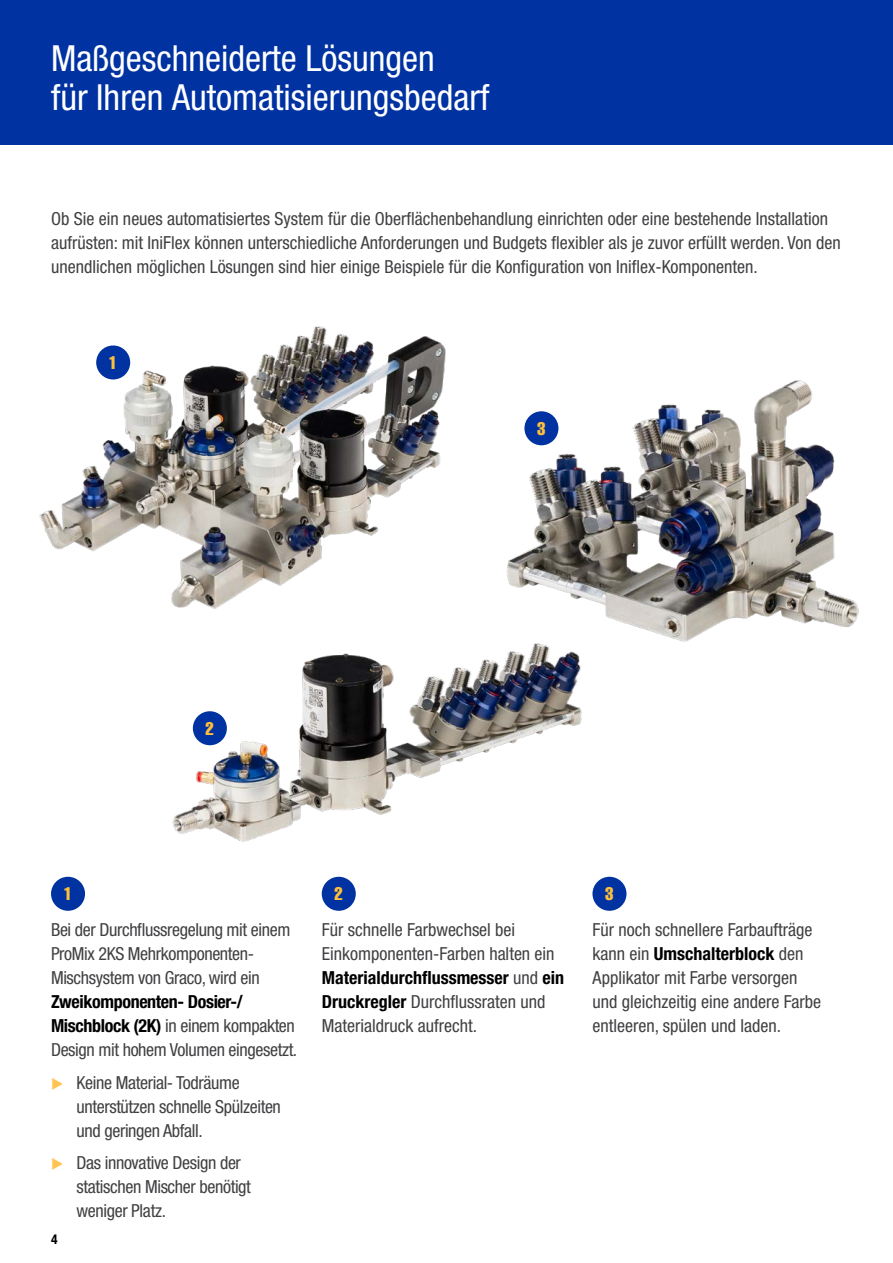
<style>
.page{position:relative;width:893px;height:1263px;background:#fff}
.page>*{position:absolute;margin:0;border:0;box-sizing:border-box;transform-origin:0 0}
.t1{font:condensed 36px/39px "Helvetica Neue LT Std";color:#fff}
.t2{font:condensed 18px/24px "Helvetica Neue LT Std";color:#414042}
.t3{font:condensed 18px/24px "Helvetica Neue LT Std";letter-spacing:-.02em;color:#414042}
.t4{font:18px "Helvetica LT Std Comp";color:#ffbf3c}
.t5{font:700 condensed 13.5px "Helvetica Neue LT Std";color:#000}
.s1{font-weight:700;color:#000}
</style>
<div class="page">
<div style="left:0;top:0;width:893px;height:144px;background:#0033a1"></div>
<div style="left:51px;top:877px;width:34px;height:34px;background:#0033a1;border-radius:50%"></div>
<div style="left:322px;top:877px;width:34px;height:34px;background:#0033a1;border-radius:50%"></div>
<div style="left:592px;top:877px;width:34px;height:34px;background:#0033a1;border-radius:50%"></div>
<img style="left:39px;top:326px;width:407px;height:283px">
<img style="left:173px;top:643px;width:409px;height:198px">
<img style="left:506px;top:380px;width:353px;height:262px">
<h1 class="t1" style="left:51px;top:39px;width:440px">Maßgeschneiderte Lösungen<br>für Ihren Automatisierungsbedarf</h1>
<p class="t2" style="left:51px;top:207px;width:791px">Ob Sie ein neues automatisiertes System für die Oberflächenbehandlung einrichten oder eine bestehende Installation aufrüsten: mit IniFlex können unterschiedliche Anforderungen und Budgets flexibler als je zuvor erfüllt werden. Von den unendlichen möglichen Lösungen sind hier einige Beispiele für die Konfiguration von Iniflex-Komponenten.</p>
<p class="t4" style="left:109px;top:351px;width:10px">1</p>
<p class="t4" style="left:205px;top:717px;width:10px">2</p>
<p class="t4" style="left:537px;top:417px;width:10px">3</p>
<p class="t4" style="left:64px;top:882px;width:10px">1</p>
<p class="t4" style="left:334px;top:882px;width:10px">2</p>
<p class="t4" style="left:605px;top:882px;width:10px">3</p>
<p class="t3" style="left:51px;top:918px;width:241px">Bei der Durchflussregelung mit einem<br>ProMix 2KS Mehrkomponenten-<br>Mischsystem von Graco, wird ein</p>
<p class="t3" style="left:51px;top:990px;width:248px"><span class="s1">Zweikomponenten- Dosier-/<br>Mischblock (2K)</span> in einem kompakten<br>Design mit hohem Volumen eingesetzt.</p>
<p class="t3" style="left:77px;top:1070px;width:206px">Keine Material- Todräume unterstützen schnelle Spülzeiten und geringen Abfall.</p>
<p class="t3" style="left:77px;top:1151px;width:176px">Das innovative Design der statischen Mischer benötigt weniger Platz.</p>
<p class="t5" style="left:51px;top:1231px;width:8px">4</p>
<p class="t2" style="left:322px;top:918px;width:244px">Für schnelle Farbwechsel bei<br>Einkomponenten-Farben halten ein<br><span class="s1">Materialdurchflussmesser</span> und <span class="s1">ein<br>Druckregler</span> Durchflussraten und<br>Materialdruck aufrecht.</p>
<p class="t2" style="left:592px;top:918px;width:230px">Für noch schnellere Farbaufträge kann ein <span class="s1">Umschalterblock</span> den<br>Applikator mit Farbe versorgen und gleichzeitig eine andere Farbe entleeren, spülen und laden.</p>
</div>
